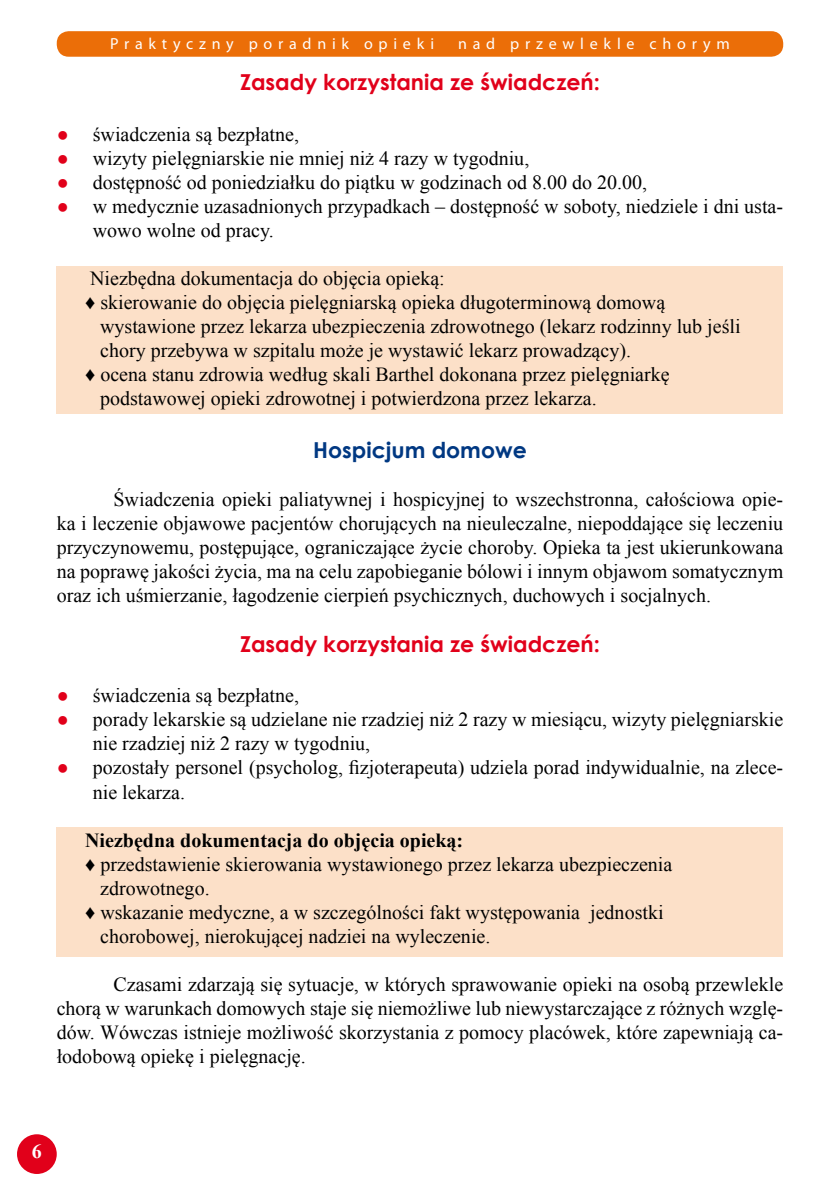
<style>
.page{position:relative;width:840px;height:1191px;background:#fff}
.page>*{position:absolute;margin:0;border:0;box-sizing:border-box;transform-origin:0 0}
.t1{font:700 22px "Century Gothic";color:#e1001a}
.t2{font:700 22px "Century Gothic";color:#003882}
.t3{font:20px/24px "Times New Roman";color:#000}
.t4{font:700 20px "Times New Roman";color:#000}
.t5{font:700 20px "Times New Roman";color:#fff}
.t6{font:16px "Myriad Pro";letter-spacing:.36em;color:#fff}
.s1{color:#e1001a}
</style>
<div class="page">
<div style="left:57px;top:827px;width:725px;height:129px;background:#fce0c8"></div>
<div style="left:57px;top:266px;width:725px;height:148px;background:#fce0c8"></div>
<div style="left:57px;top:31px;width:725px;height:26px;background:#eb6e08;border-radius:12px"></div>
<div style="left:17px;top:1134px;width:40px;height:40px;background:#e1001a;border-radius:50%"></div>
<p class="t6" style="left:110px;top:34px;width:325px">Praktyczny poradnik opieki</p>
<p class="t6" style="left:458px;top:34px;width:273px">nad przewlekle chorym</p>
<p class="t1" style="left:240px;top:66px;width:361px">Zasady korzystania ze świadczeń:</p>
<p class="t3" style="left:57px;top:122px;width:244px"><span class="s1">●</span> świadczenia są bezpłatne,</p>
<p class="t3" style="left:57px;top:146px;width:474px"><span class="s1">●</span> wizyty pielęgniarskie nie mniej niż 4 razy w tygodniu,</p>
<p class="t3" style="left:57px;top:170px;width:591px"><span class="s1">●</span> dostępność od poniedziałku do piątku w godzinach od 8.00 do 20.00,</p>
<p class="t3" style="left:93px;top:194px;width:691px;text-indent:-36px"><span class="s1">●</span> w medycznie uzasadnionych przypadkach – dostępność w soboty, niedziele i dni usta&shy;wowo wolne od pracy.</p>
<p class="t3" style="left:90px;top:266px;width:356px">Niezbędna dokumentacja do objęcia opieką:</p>
<p class="t3" style="left:85px;top:290px;width:581px">♦ skierowanie do objęcia pielęgniarską opieka długoterminową domową</p>
<p class="t3" style="left:100px;top:314px;width:641px">wystawione przez lekarza ubezpieczenia zdrowotnego (lekarz rodzinny lub jeśli</p>
<p class="t3" style="left:100px;top:338px;width:532px">chory przebywa w szpitalu może je wystawić lekarz prowadzący).</p>
<p class="t3" style="left:85px;top:362px;width:585px">♦ ocena stanu zdrowia według skali Barthel dokonana przez pielęgniarkę</p>
<p class="t3" style="left:100px;top:386px;width:497px">podstawowej opieki zdrowotnej i potwierdzona przez lekarza.</p>
<p class="t2" style="left:313px;top:433px;width:215px">Hospicjum domowe</p>
<p class="t3" style="left:57px;top:486px;width:727px;text-align:justify;text-indent:57px">Świadczenia opieki paliatywnej i hospicyjnej to wszechstronna, całościowa opie&shy;ka i leczenie objawowe pacjentów chorujących na nieuleczalne, niepoddające się leczeniu przyczynowemu, postępujące, ograniczające życie choroby. Opieka ta jest ukierunkowana na poprawę jakości życia, ma na celu zapobieganie bólowi i innym objawom somatycznym oraz ich uśmierzanie, łagodzenie cierpień psychicznych, duchowych i socjalnych.</p>
<p class="t1" style="left:240px;top:627px;width:361px">Zasady korzystania ze świadczeń:</p>
<p class="t3" style="left:57px;top:683px;width:244px"><span class="s1">●</span> świadczenia są bezpłatne,</p>
<p class="t3" style="left:93px;top:707px;width:691px;text-indent:-36px"><span class="s1">●</span> porady lekarskie są udzielane nie rzadziej niż 2 razy w miesiącu, wizyty pielęgniarskie nie rzadziej niż 2 razy w tygodniu,</p>
<p class="t3" style="left:93px;top:755px;width:691px;text-indent:-36px"><span class="s1">●</span> pozostały personel (psycholog, fizjoterapeuta) udziela porad indywidualnie, na zlece&shy;nie lekarza.</p>
<p class="t4" style="left:85px;top:826px;width:379px">Niezbędna dokumentacja do objęcia opieką:</p>
<p class="t3" style="left:85px;top:851px;width:588px">♦ przedstawienie skierowania wystawionego przez lekarza ubezpieczenia</p>
<p class="t3" style="left:100px;top:875px;width:111px">zdrowotnego.</p>
<p class="t3" style="left:85px;top:899px;width:579px">♦ wskazanie medyczne, a w szczególności fakt występowania jednostki</p>
<p class="t3" style="left:100px;top:923px;width:391px">chorobowej, nierokującej nadziei na wyleczenie.</p>
<p class="t3" style="left:57px;top:971px;width:727px;text-align:justify;text-indent:57px">Czasami zdarzają się sytuacje, w których sprawowanie opieki na osobą przewlekle chorą w warunkach domowych staje się niemożliwe lub niewystarczające z różnych wzglę&shy;dów. Wówczas istnieje możliwość skorzystania z pomocy placówek, które zapewniają ca&shy;łodobową opiekę i pielęgnację.</p>
<p class="t5" style="left:32px;top:1137px;width:11px">6</p>
</div>
